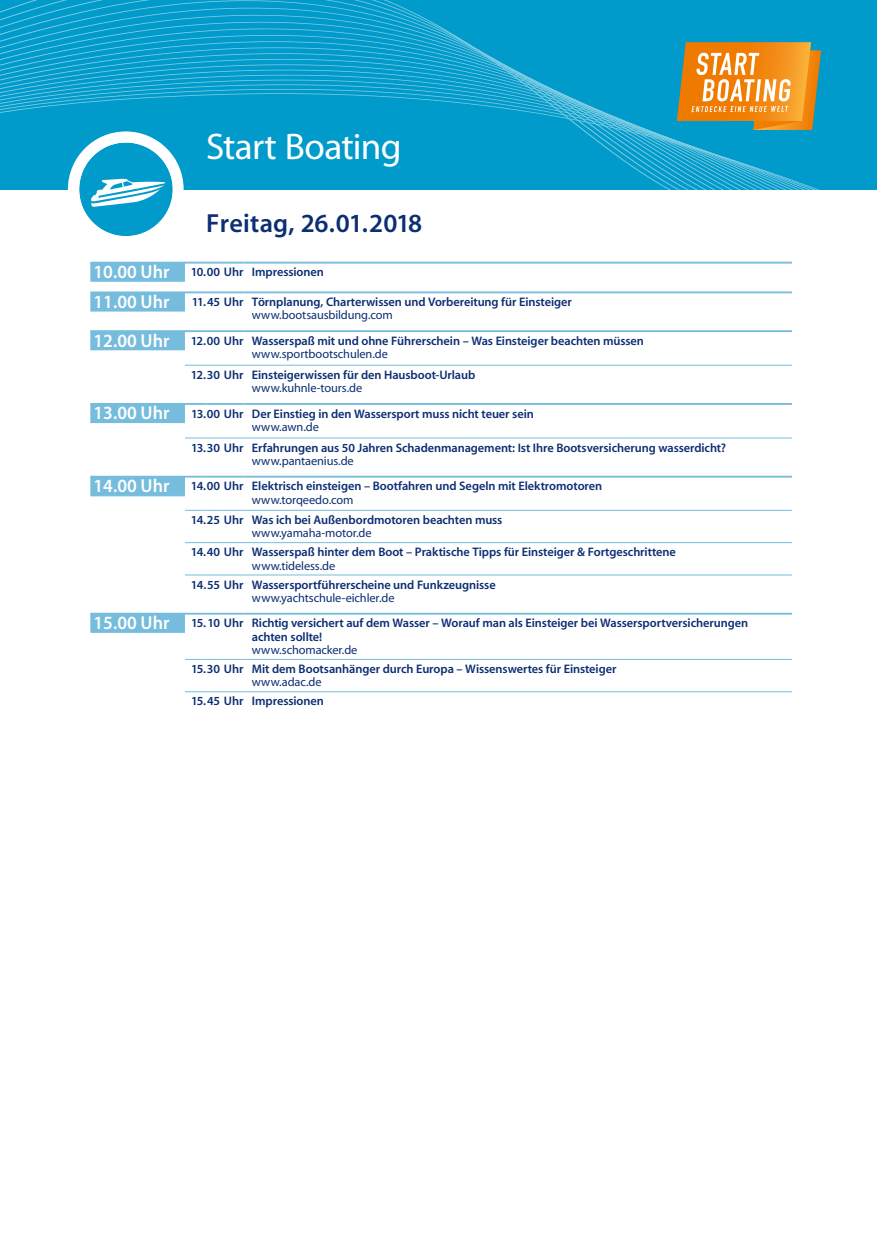
<style>
.page{position:relative;width:877px;height:1250px;background:#fff}
.page>*{position:absolute;margin:0;border:0;box-sizing:border-box;transform-origin:0 0}
.t1{font:37.2px "Myriad Pro";letter-spacing:-.02em;color:#fff}
.t2{font:600 26.25px "Myriad";letter-spacing:.01em;color:#0c2e73}
.t3{font:600 12.38px/25.3px "Myriad";letter-spacing:-.005em;color:#0c2e73}
.t4{font:12.38px "Myriad";letter-spacing:-.005em;color:#0c2e73}
.s1{font-size:18.75px;color:#fff}
.s2{font-weight:400}
</style>
<div class="page">
<svg style="left:0;top:0;width:877px;height:236px"></svg>
<div style="left:79px;top:142px;width:94px;height:94px;background:#009bca;border-radius:50%"></div>
<svg style="left:91px;top:178px;width:74px;height:29px"></svg>
<hr style="left:243px;top:659px;width:549px;height:1px;background:#76bcdc">
<hr style="left:243px;top:691px;width:549px;height:1px;background:#76bcdc">
<hr style="left:243px;top:261px;width:549px;height:2px;background:#76bcdc">
<svg style="left:185px;top:659px;width:58px;height:1px"></svg>
<svg style="left:185px;top:691px;width:58px;height:1px"></svg>
<hr style="left:243px;top:475px;width:549px;height:2px;background:#76bcdc">
<hr style="left:243px;top:510px;width:549px;height:1px;background:#76bcdc">
<hr style="left:243px;top:542px;width:549px;height:1px;background:#76bcdc">
<hr style="left:243px;top:574px;width:549px;height:1px;background:#76bcdc">
<hr style="left:243px;top:612px;width:549px;height:2px;background:#76bcdc">
<hr style="left:243px;top:403px;width:549px;height:2px;background:#76bcdc">
<hr style="left:243px;top:437px;width:549px;height:1px;background:#76bcdc">
<hr style="left:243px;top:330px;width:549px;height:2px;background:#76bcdc">
<svg style="left:90px;top:261px;width:153px;height:371px"></svg>
<hr style="left:243px;top:365px;width:549px;height:1px;background:#76bcdc">
<hr style="left:243px;top:291px;width:549px;height:2px;background:#76bcdc">
<h1 class="t1" style="left:206px;top:126px;width:197px">Start Boating</h1>
<h2 class="t2" style="left:206px;top:210px;width:218px">Freitag, 26.01.2018</h2>
<p class="t3" style="left:94px;top:260px;width:232px"><span class="s1">10.00 Uhr</span> 10.00 Uhr Impressionen</p>
<p class="t3" style="left:252px;top:296px;width:321px;line-height:13.4px;text-indent:-158px"><span class="s1">11.00 Uhr</span> 11.45 Uhr Törnplanung, Charterwissen und Vorbereitung für Einsteiger <span class="s2">www.bootsausbildung.com</span></p>
<p class="t3" style="left:252px;top:334px;width:394px;line-height:13.4px;text-indent:-158px"><span class="s1">12.00 Uhr</span> 12.00 Uhr Wasserspaß mit und ohne Führerschein – Was Einsteiger beachten müssen <span class="s2">www.sportbootschulen.de</span></p>
<p class="t3" style="left:191px;top:362px;width:286px">12.30 Uhr Einsteigerwissen für den Hausboot-Urlaub</p>
<p class="t3" style="left:94px;top:376px;width:442px;text-indent:158px"><span class="s2">www.kuhnle-tours.de<br></span><span class="s1">13.00 Uhr</span> 13.00 Uhr Der Einstieg in den Wassersport muss nicht teuer sein</p>
<p class="t4" style="left:252px;top:420px;width:69px">www.awn.de</p>
<p class="t3" style="left:191px;top:435px;width:536px">13.30 Uhr Erfahrungen aus 50 Jahren Schadenmanagement: Ist Ihre Bootsversicherung wasserdicht?</p>
<p class="t3" style="left:94px;top:448px;width:510px;text-indent:158px"><span class="s2">www.pantaenius.de<br></span><span class="s1">14.00 Uhr</span> 14.00 Uhr Elektrisch einsteigen – Bootfahren und Segeln mit Elektromotoren</p>
<p class="t4" style="left:252px;top:493px;width:103px">www.torqeedo.com</p>
<p class="t3" style="left:191px;top:507px;width:313px">14.25 Uhr Was ich bei Außenbordmotoren beachten muss</p>
<p class="t4" style="left:252px;top:527px;width:121px">www.yamaha-motor.de</p>
<p class="t3" style="left:191px;top:540px;width:487px">14.40 Uhr Wasserspaß hinter dem Boot – Praktische Tipps für Einsteiger &amp; Fortgeschrittene</p>
<p class="t4" style="left:252px;top:559px;width:85px">www.tideless.de</p>
<p class="t3" style="left:191px;top:572px;width:306px">14.55 Uhr Wassersportführerscheine und Funkzeugnisse</p>
<p class="t3" style="left:94px;top:585px;width:656px;text-indent:158px"><span class="s2">www.yachtschule-eichler.de<br></span><span class="s1">15.00 Uhr</span> 15.10 Uhr Richtig versichert auf dem Wasser – Worauf man als Einsteiger bei Wassersportversicherungen</p>
<p class="t3" style="left:252px;top:624px;width:72px">achten sollte!</p>
<p class="t4" style="left:252px;top:643px;width:107px">www.schomacker.de</p>
<p class="t3" style="left:191px;top:656px;width:427px">15.30 Uhr Mit dem Bootsanhänger durch Europa – Wissenswertes für Einsteiger</p>
<p class="t4" style="left:252px;top:676px;width:71px">www.adac.de</p>
<p class="t3" style="left:191px;top:689px;width:134px">15.45 Uhr Impressionen</p>
</div>
